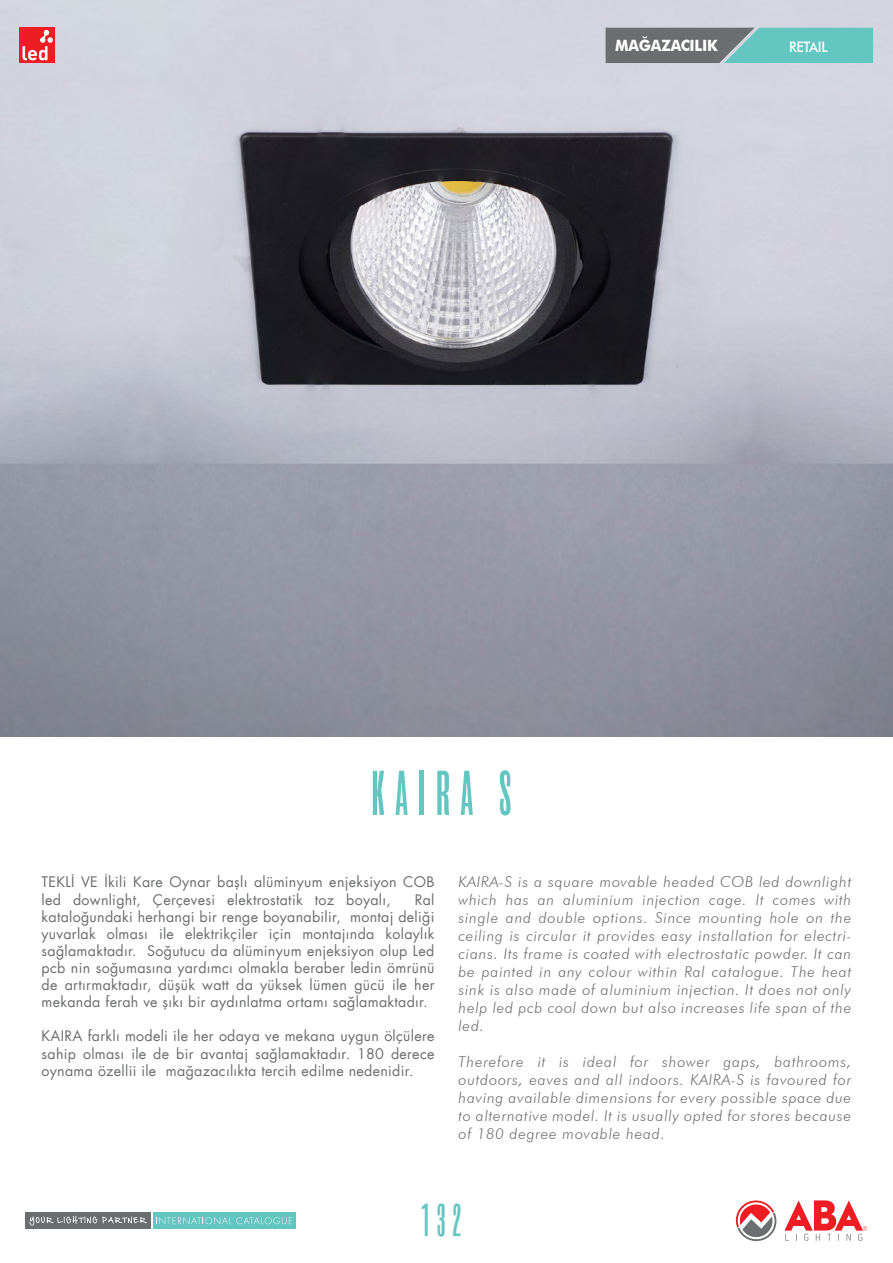
<style>
.page{position:relative;width:893px;height:1263px;background:#fff}
.page>*{position:absolute;margin:0;border:0;box-sizing:border-box;transform-origin:0 0}
.t1{font:55.2px "Roswell SC Three ITCTT";letter-spacing:.19em;color:#63c6c1;scale:.94 1}
.t2{font:40.05px "Roswell SC Three ITCTT";color:#63c6c1;scale:.94 1}
.t3{font:700 15.6px "Futura BT";letter-spacing:-.02em;color:#fff;scale:.94 1}
.t4{font:italic 300 15px/18px "Futura BT";letter-spacing:.05em;color:#6c6d70;text-align:justify}
.t5{font:500 14.4px "Futura BT";letter-spacing:-.02em;color:#fff;scale:.94 1}
.t6{font:14.25px/17.1px "Futura LT";letter-spacing:.02em;color:#6c6d70;text-align:justify}
</style>
<div class="page">
<img style="left:0;top:0;width:893px;height:736px">
<div style="left:25px;top:1212px;width:126px;height:17px;background:#6c6d70"></div>
<svg style="left:30px;top:1216px;width:117px;height:10px"></svg>
<div style="left:153px;top:1212px;width:143px;height:17px;background:#63c6c1"></div>
<svg style="left:156px;top:1217px;width:136px;height:7px"></svg>
<svg style="left:784px;top:1200px;width:83px;height:41px"></svg>
<svg style="left:735px;top:1200px;width:42px;height:42px"></svg>
<div style="left:19px;top:28px;width:36px;height:35px;background:#ee1d23"></div>
<svg style="left:23px;top:30px;width:30px;height:30px"></svg>
<svg style="left:606px;top:28px;width:267px;height:35px;background:#699a99"></svg>
<p class="t3" style="left:615px;top:36px;width:110px">MAĞAZACILIK</p>
<p class="t5" style="left:789px;top:38px;width:42px">RETAIL</p>
<h1 class="t1" style="left:371px;top:761px;width:151px">KAIRA S</h1>
<p class="t6" style="left:42px;top:874px;width:394px">TEKLİ VE İkili Kare Oynar başlı alüminyum enjeksiyon COB led downlight, Çerçevesi elektrostatik toz boyalı,</p>
<p class="t6" style="left:42px;top:891px;width:394px;text-indent:373px">Ral kataloğundaki herhangi bir renge boyanabilir, montaj deliği yuvarlak olması ile elektrikçiler için montajında kolaylık sağlamaktadır. Soğutucu da alüminyum enjeksiyon olup Led pcb nin soğumasına yardımcı olmakla beraber ledin ömrünü de artırmaktadır, düşük watt da yüksek lümen gücü ile her mekanda ferah ve şıkı bir aydınlatma ortamı sağlamaktadır.</p>
<p class="t6" style="left:42px;top:1028px;width:394px">KAIRA farklı modeli ile her odaya ve mekana uygun ölçülere sahip olması ile de bir avantaj sağlamaktadır. 180 derece oynama özellii ile mağazacılıkta tercih edilme nedenidir.</p>
<p class="t4" style="left:458px;top:873px;width:394px">KAIRA-S is a square movable headed COB led downlight which has an aluminium injection cage. It comes with single and double options. Since mounting hole on the ceiling is circular it provides easy installation for electri&shy;cians. Its frame is coated with electrostatic powder. It can be painted in any colour within Ral catalogue. The heat sink is also made of aluminium injection. It does not only help led pcb cool down but also increases life span of the led.</p>
<p class="t4" style="left:458px;top:1053px;width:394px">Therefore it is ideal for shower gaps, bathrooms, outdoors, eaves and all indoors. KAIRA-S is favoured for having available dimensions for every possible space due to alternative model. It is usually opted for stores because of 180 degree movable head.</p>
<h2 class="t2" style="left:422px;top:1197px;width:44px">132</h2>
</div>
